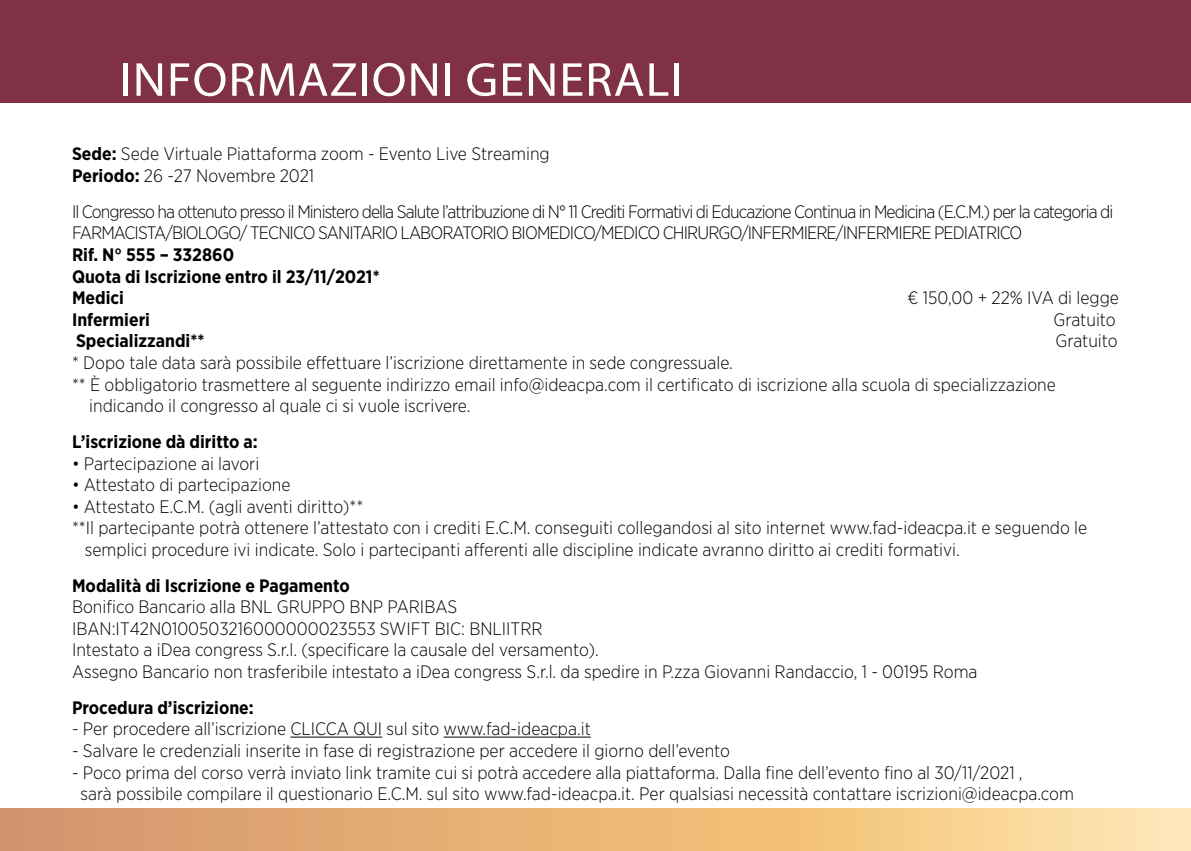
<style>
.page{position:relative;width:1191px;height:851px;background:#fff}
.page>*{position:absolute;margin:0;border:0;box-sizing:border-box;transform-origin:0 0}
.t1{font:48px "Myriad Pro";letter-spacing:.02em;color:#fff;scale:1.05 1}
.t2{font:300 18px/21.6px "Gotham Narrow";color:#000}
.t3{font:300 18px/21.6px "Gotham Narrow";letter-spacing:-.05em;color:#000}
.t4{font:700 18px/21.6px "Gotham Narrow";color:#000}
.s1{font-weight:700}
</style>
<div class="page">
<div style="left:0;top:0;width:1191px;height:102px;background:#813146"></div>
<svg style="left:0;top:808px;width:1191px;height:42px;background:#e9b97f"></svg>
<hr style="left:290px;top:736px;width:92px;height:1px;background:#000">
<hr style="left:443px;top:736px;width:148px;height:1px;background:#000">
<h1 class="t1" style="left:120px;top:50px;width:537px">INFORMAZIONI GENERALI</h1>
<p class="t2" style="left:72px;top:143px;width:479px"><span class="s1">Sede:</span> Sede Virtuale Piattaforma zoom - Evento Live Streaming<br><span class="s1">Periodo:</span> 26 -27 Novembre 2021</p>
<p class="t3" style="left:72px;top:200px;width:1042px">Il Congresso ha ottenuto presso il Ministero della Salute l’attribuzione di N° 11 Crediti Formativi di Educazione Continua in Medicina (E.C.M.) per la categoria di<br>FARMACISTA/BIOLOGO/ TECNICO SANITARIO LABORATORIO BIOMEDICO/MEDICO CHIRURGO/INFERMIERE/INFERMIERE PEDIATRICO</p>
<p class="t4" style="left:72px;top:244px;width:309px">Rif. N° 555 – 332860<br>Quota di Iscrizione entro il 23/11/2021*<br>Medici</p>
<p class="t2" style="left:907px;top:286px;width:213px">€ 150,00 + 22% IVA di legge</p>
<p class="t4" style="left:72px;top:308px;width:80px">Infermieri</p>
<p class="t2" style="left:1053px;top:308px;width:64px">Gratuito</p>
<p class="t4" style="left:76px;top:330px;width:130px">Specializzandi**</p>
<p class="t2" style="left:1055px;top:330px;width:64px">Gratuito</p>
<p class="t2" style="left:72px;top:351px;width:662px">* Dopo tale data sarà possibile effettuare l’iscrizione direttamente in sede congressuale.</p>
<p class="t2" style="left:72px;top:373px;width:985px">** È obbligatorio trasmettere al seguente indirizzo email info@ideacpa.com il certificato di iscrizione alla scuola di specializzazione</p>
<p class="t2" style="left:89px;top:394px;width:383px">indicando il congresso al quale ci si vuole iscrivere.</p>
<p class="t4" style="left:72px;top:430px;width:187px">L’iscrizione dà diritto a:</p>
<p class="t2" style="left:72px;top:452px;width:189px">• Partecipazione ai lavori</p>
<p class="t2" style="left:72px;top:473px;width:220px">• Attestato di partecipazione</p>
<p class="t2" style="left:72px;top:495px;width:293px">• Attestato E.C.M. (agli aventi diritto)**</p>
<p class="t2" style="left:72px;top:516px;width:1016px">**Il partecipante potrà ottenere l’attestato con i crediti E.C.M. conseguiti collegandosi al sito internet www.fad-ideacpa.it e seguendo le</p>
<p class="t2" style="left:85px;top:538px;width:876px">semplici procedure ivi indicate. Solo i partecipanti afferenti alle discipline indicate avranno diritto ai crediti formativi.</p>
<p class="t4" style="left:72px;top:574px;width:279px">Modalità di Iscrizione e Pagamento</p>
<p class="t2" style="left:72px;top:595px;width:907px">Bonifico Bancario alla BNL GRUPPO BNP PARIBAS<br>IBAN:IT42N0100503216000000023553 SWIFT BIC: BNLIITRR<br>Intestato a iDea congress S.r.l. (specificare la causale del versamento).<br>Assegno Bancario non trasferibile intestato a iDea congress S.r.l. da spedire in P.zza Giovanni Randaccio, 1 - 00195 Roma</p>
<p class="t4" style="left:72px;top:696px;width:183px">Procedura d’iscrizione:</p>
<p class="t2" style="left:72px;top:717px;width:520px">- Per procedere all’iscrizione CLICCA QUI sul sito www.fad-ideacpa.it</p>
<p class="t2" style="left:72px;top:739px;width:659px">- Salvare le credenziali inserite in fase di registrazione per accedere il giorno dell’evento</p>
<p class="t2" style="left:81px;top:760px;width:995px;text-indent:-9px">- Poco prima del corso verrà inviato link tramite cui si potrà accedere alla piattaforma. Dalla fine dell’evento fino al 30/11/2021 ,<br>sarà possibile compilare il questionario E.C.M. sul sito www.fad-ideacpa.it. Per qualsiasi necessità contattare iscrizioni@ideacpa.com</p>
</div>
